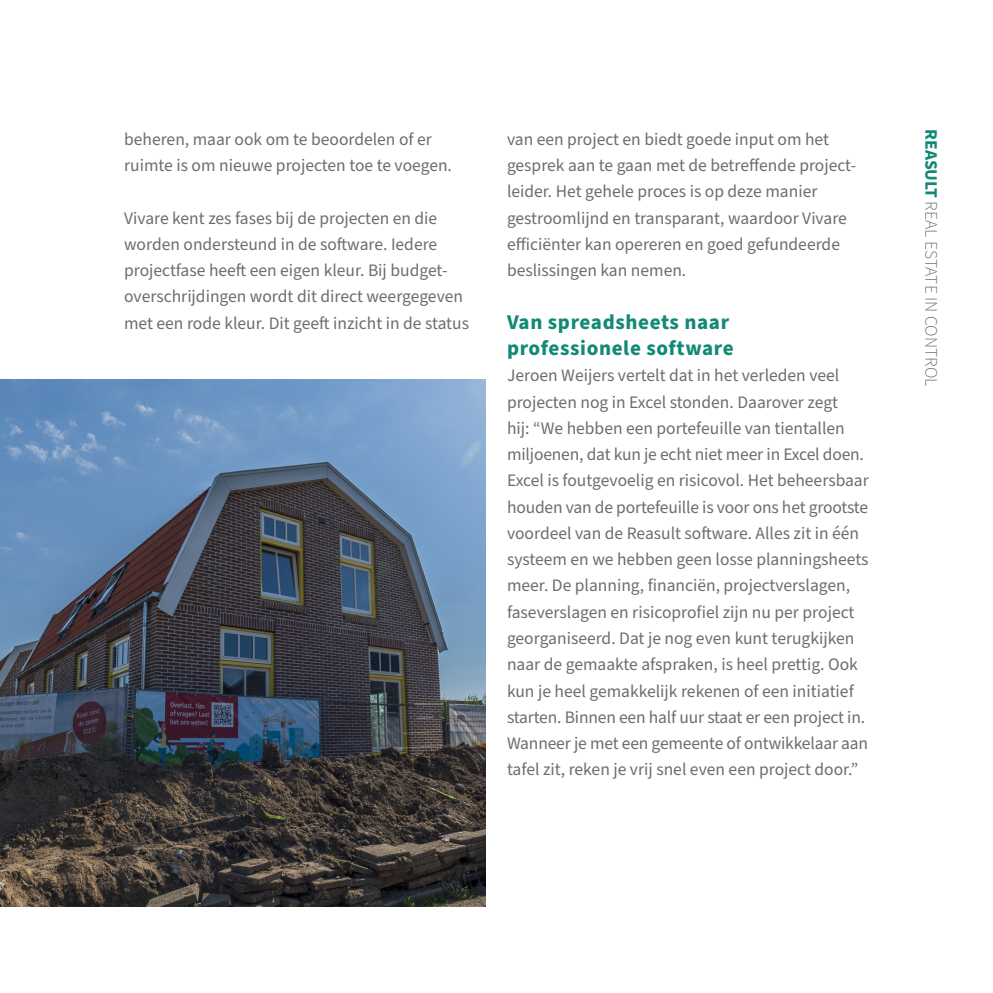
<style>
.page{position:relative;width:993px;height:993px;background:#fff}
.page>*{position:absolute;margin:0;border:0;box-sizing:border-box;transform-origin:0 0}
.Tussenkop{font:700 21px/26.2px "Source Sans Pro";letter-spacing:.03em;color:#138977}
.Plat{font:17.5px/26.2px "Source Sans Pro";color:#6c6d70}
.t1{font:300 17.5px "Source Sans Pro";color:#6c6d70}
.s1{font-weight:700;color:#138977}
</style>
<div class="page">
<img style="left:0;top:379px;width:486px;height:526px">
<p class="Plat" style="left:124px;top:126px;width:329px">beheren, maar ook om te beoordelen of er ruimte is om nieuwe projecten toe te voegen.</p>
<p class="Plat" style="left:124px;top:205px;width:346px">Vivare kent zes fases bij de projecten en die worden ondersteund in de software. Iedere projectfase heeft een eigen kleur. Bij budget&shy;overschrijdingen wordt dit direct weergegeven met een rode kleur. Dit geeft inzicht in de status</p>
<p class="Plat" style="left:507px;top:126px;width:350px">van een project en biedt goede input om het gesprek aan te gaan met de betreffende project&shy;leider. Het gehele proces is op deze manier gestroomlijnd en transparant, waardoor Vivare efficiënter kan opereren en goed gefundeerde beslissingen kan nemen.</p>
<p class="Tussenkop" style="left:507px;top:309px;width:228px">Van spreadsheets naar professionele software</p>
<p class="Plat" style="left:507px;top:363px;width:363px">Jeroen Weijers vertelt dat in het verleden veel projecten nog in Excel stonden. Daarover zegt<br>hij: “We hebben een portefeuille van tientallen miljoenen, dat kun je echt niet meer in Excel doen.<br>Excel is foutgevoelig en risicovol. Het beheersbaar houden van de portefeuille is voor ons het grootste voordeel van de Reasult software. Alles zit in één systeem en we hebben geen losse planningsheets meer. De planning, financiën, projectverslagen, faseverslagen en risicoprofiel zijn nu per project georganiseerd. Dat je nog even kunt terugkijken naar de gemaakte afspraken, is heel prettig. Ook kun je heel gemakkelijk rekenen of een initiatief starten. Binnen een half uur staat er een project in.<br>Wanneer je met een gemeente of ontwikkelaar aan tafel zit, reken je vrij snel even een project door.”</p>
<p class="t1" style="left:942px;top:129px;width:258px;rotate:90deg"><span class="s1">REASULT</span> REAL ESTATE IN CONTROL</p>
</div>
